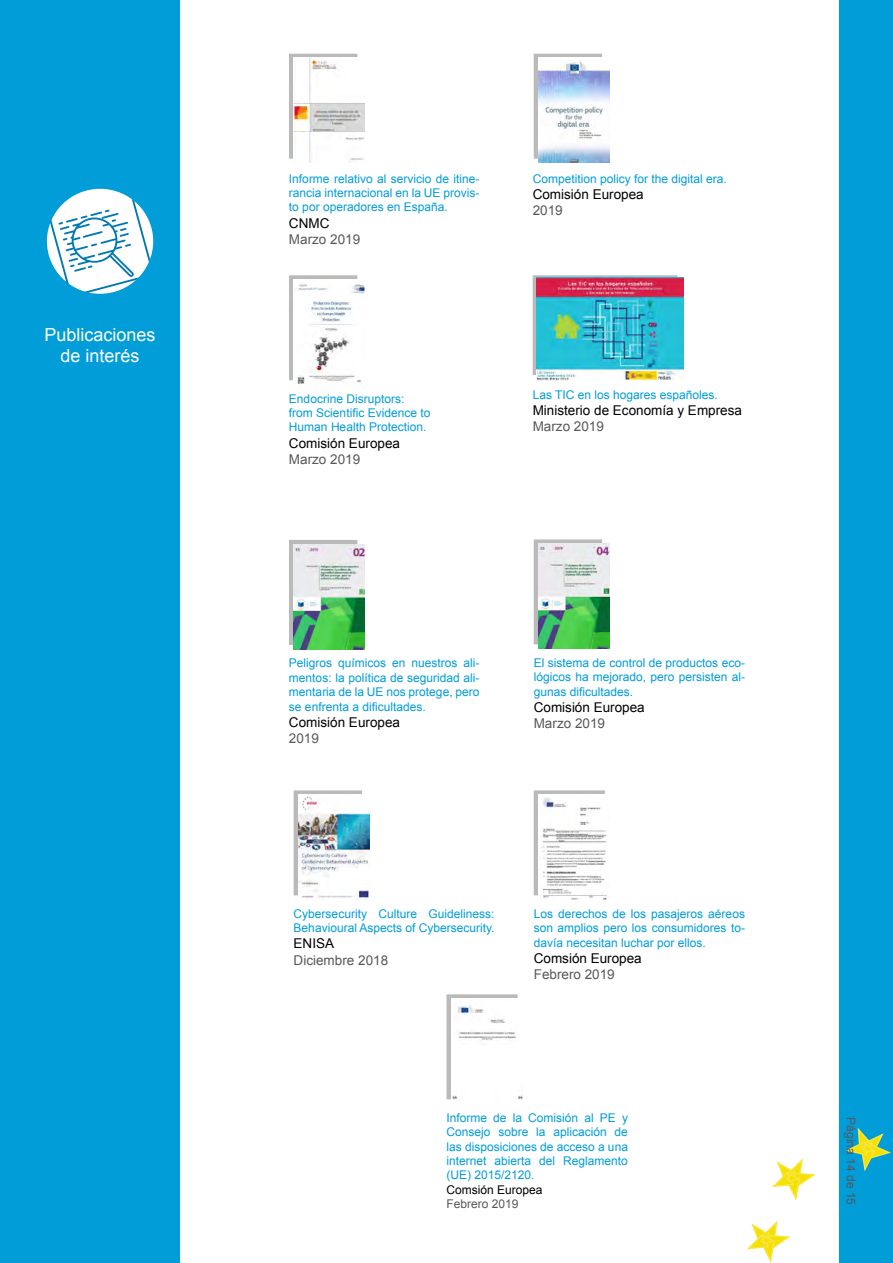
<style>
.page{position:relative;width:893px;height:1263px;background:#fff}
.page>*{position:absolute;margin:0;border:0;box-sizing:border-box;transform-origin:0 0}
.t1{font:18px/21.6px "Arial";color:#fff;text-align:center}
.t2{font:13.5px "Arial";color:#000}
.t3{font:13.5px "Arial";color:#58585a}
.t4{font:12px/14.4px "Arial";color:#009dd9;text-align:justify}
.t5{font:12px "Arial";color:#58585a}
.t6{font:12px "Arial";color:#000}
</style>
<div class="page">
<svg style="left:533px;top:275px;width:144px;height:100px"></svg>
<div style="left:0;top:0;width:180px;height:1263px;background:#009dd9"></div>
<div style="left:839px;top:0;width:54px;height:1263px;background:#009dd9"></div>
<div style="left:47px;top:189px;width:106px;height:105px;background:#fff;border-radius:50%"></div>
<svg style="left:50px;top:199px;width:100px;height:94px"></svg>
<div style="left:289px;top:54px;width:68px;height:105px;background:linear-gradient(to bottom,#fafcfc,#fdfafa);border:2px solid #bababa"></div>
<img style="left:294px;top:58px;width:71px;height:105px">
<div style="left:289px;top:275px;width:68px;height:105px;background:linear-gradient(to bottom,#fffefd,#fcffff);border:2px solid #bababa"></div>
<img style="left:294px;top:279px;width:71px;height:105px">
<img style="left:536px;top:278px;width:147px;height:102px">
<svg style="left:289px;top:540px;width:68px;height:105px"></svg>
<img style="left:294px;top:544px;width:71px;height:105px">
<div style="left:534px;top:539px;width:68px;height:105px;background:linear-gradient(to right,#efe9f2,#e9edeb);border:2px solid #bababa"></div>
<img style="left:538px;top:544px;width:72px;height:104px">
<div style="left:294px;top:790px;width:68px;height:105px;background:#bababa;border:2px solid #bababa"></div>
<img style="left:298px;top:794px;width:71px;height:105px">
<div style="left:534px;top:790px;width:71px;height:105px;background:#bababa;border:2px solid #bababa"></div>
<img style="left:538px;top:794px;width:69px;height:105px">
<svg style="left:772px;top:1158px;width:44px;height:43px"></svg>
<svg style="left:843px;top:1125px;width:50px;height:49px;background:#3eaea9"></svg>
<svg style="left:746px;top:1220px;width:45px;height:43px"></svg>
<svg style="left:534px;top:54px;width:68px;height:105px"></svg>
<img style="left:538px;top:58px;width:72px;height:105px">
<div style="left:446px;top:994px;width:72px;height:105px;background:#bababa;border:2px solid #bababa"></div>
<img style="left:451px;top:998px;width:71px;height:102px">
<h1 class="t1" style="left:45px;top:323px;width:113px">Publicaciones de interés</h1>
<p class="t4" style="left:289px;top:171px;width:192px">Informe relativo al servicio de itine&shy;rancia internacional en la UE provis&shy;to por operadores en España.</p>
<p class="t2" style="left:289px;top:214px;width:42px">CNMC</p>
<p class="t3" style="left:289px;top:230px;width:73px">Marzo 2019</p>
<p class="t4" style="left:533px;top:171px;width:196px">Competition policy for the digital era.</p>
<p class="t2" style="left:533px;top:185px;width:113px">Comisión Europea</p>
<p class="t3" style="left:533px;top:201px;width:32px">2019</p>
<p class="t4" style="left:289px;top:391px;width:143px;text-align:left">Endocrine Disruptors: from Scientific Evidence to<br>Human Health Protection.</p>
<p class="t2" style="left:289px;top:434px;width:113px">Comisión Europea</p>
<p class="t3" style="left:289px;top:450px;width:73px">Marzo 2019</p>
<p class="t4" style="left:533px;top:387px;width:187px">Las TIC en los hogares españoles.</p>
<p class="t2" style="left:533px;top:401px;width:211px">Ministerio de Economía y Empresa</p>
<p class="t3" style="left:533px;top:417px;width:73px">Marzo 2019</p>
<p class="t4" style="left:289px;top:656px;width:192px">Peligros químicos en nuestros ali&shy;mentos: la política de seguridad ali&shy;mentaria de la UE nos protege, pero se enfrenta a dificultades.</p>
<p class="t2" style="left:289px;top:713px;width:113px">Comisión Europea</p>
<p class="t3" style="left:289px;top:729px;width:32px">2019</p>
<p class="t4" style="left:534px;top:655px;width:213px">El sistema de control de productos eco&shy;lógicos ha mejorado, pero persisten al&shy;gunas dificultades.</p>
<p class="t2" style="left:534px;top:698px;width:113px">Comisión Europea</p>
<p class="t3" style="left:534px;top:714px;width:73px">Marzo 2019</p>
<p class="t4" style="left:294px;top:906px;width:202px">Cybersecurity Culture Guideliness:<br>Behavioural Aspects of Cybersecurity.</p>
<p class="t2" style="left:294px;top:934px;width:42px">ENISA</p>
<p class="t3" style="left:294px;top:950px;width:96px">Diciembre 2018</p>
<p class="t4" style="left:534px;top:906px;width:213px">Los derechos de los pasajeros aéreos son amplios pero los consumidores to&shy;davía necesitan luchar por ellos.</p>
<p class="t2" style="left:534px;top:949px;width:110px">Comsión Europea</p>
<p class="t3" style="left:534px;top:965px;width:83px">Febrero 2019</p>
<p class="t4" style="left:446px;top:1110px;width:183px">Informe de la Comisión al PE y Consejo sobre la aplicación de las disposiciones de acceso a una internet abierta del Reglamento (UE) 2015/2120.</p>
<p class="t6" style="left:446px;top:1181px;width:98px">Comsión Europea</p>
<p class="t5" style="left:446px;top:1196px;width:74px">Febrero 2019</p>
<p class="t5" style="left:859px;top:1117px;width:89px;rotate:90deg">Página 14 de 15</p>
</div>
